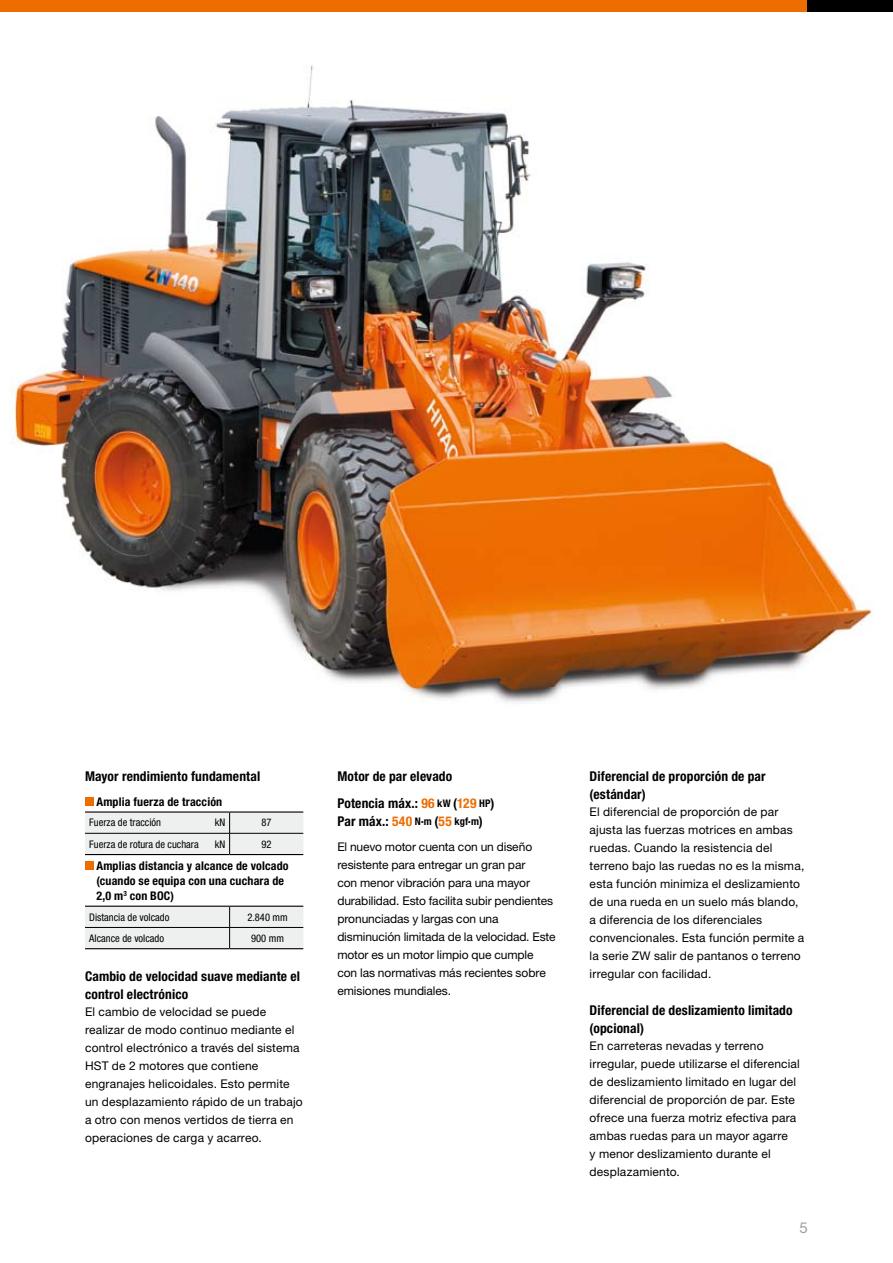
<style>
.page{position:relative;width:893px;height:1263px;background:#fff}
.page>*{position:absolute;margin:0;border:0;box-sizing:border-box;transform-origin:0 0}
.t1{font:15px "Helvetica Neue";color:#9f9fa0}
.t2{font:700 condensed 13.5px/18px "Helvetica Neue";letter-spacing:.01em;color:#000}
.t3{font:12px/18px "Helvetica Neue";letter-spacing:.01em;color:#000}
.t4{font:700 condensed 12px/15px "Helvetica Neue";letter-spacing:.015em;color:#000}
.t5{font:condensed 10.5px "Helvetica Neue";color:#000}
.s1{color:#ed6d00}
.s2{font-size:10.5px}
</style>
<div class="page">
<img style="left:10px;top:65px;width:863px;height:639px">
<div style="left:0;top:0;width:893px;height:11px;background:#ed6d00"></div>
<div style="left:808px;top:0;width:85px;height:11px;background:#000"></div>
<div style="left:85px;top:797px;width:9px;height:8px;background:#ed6d00"></div>
<hr style="left:85px;top:854px;width:145px;height:1px;background:#000">
<hr style="left:230px;top:854px;width:73px;height:1px;background:#000">
<svg style="left:85px;top:812px;width:218px;height:42px;background:#e3e4e4"></svg>
<hr style="left:85px;top:811px;width:145px;height:1px;background:#000">
<hr style="left:230px;top:811px;width:73px;height:1px;background:#000">
<div style="left:85px;top:861px;width:9px;height:9px;background:#ed6d00"></div>
<svg style="left:85px;top:907px;width:218px;height:42px;background:#e1e2e2"></svg>
<hr style="left:85px;top:906px;width:145px;height:1px;background:#000">
<hr style="left:230px;top:906px;width:73px;height:1px;background:#000">
<p class="t2" style="left:85px;top:767px;width:177px">Mayor rendimiento fundamental</p>
<p class="t2" style="left:590px;top:767px;width:177px">Diferencial de proporción de par (estándar)</p>
<p class="t3" style="left:590px;top:802px;width:216px">El diferencial de proporción de par ajusta las fuerzas motrices en ambas ruedas. Cuando la resistencia del terreno bajo las ruedas no es la misma, esta función minimiza el deslizamiento de una rueda en un suelo más blando, a diferencia de los diferenciales convencionales. Esta función permite a la serie ZW salir de pantanos o terreno irregular con facilidad.</p>
<p class="t2" style="left:590px;top:1001px;width:204px">Diferencial de deslizamiento limitado (opcional)</p>
<p class="t3" style="left:590px;top:1036px;width:212px">En carreteras nevadas y terreno irregular, puede utilizarse el diferencial de deslizamiento limitado en lugar del diferencial de proporción de par. Este ofrece una fuerza motriz efectiva para ambas ruedas para un mayor agarre<br>y menor deslizamiento durante el desplazamiento.</p>
<p class="t2" style="left:337px;top:763px;width:159px;line-height:26.5px">Motor de par elevado<br>Potencia máx.: <span class="s1">96</span> <span class="s2">kW</span> (<span class="s1">129</span> <span class="s2">HP</span>)</p>
<p class="t2" style="left:337px;top:812px;width:147px">Par máx.: <span class="s1">540</span> <span class="s2">N∙m</span> (<span class="s1">55</span> <span class="s2">kgf∙m</span>)</p>
<p class="t3" style="left:337px;top:837px;width:220px">El nuevo motor cuenta con un diseño resistente para entregar un gran par<br>con menor vibración para una mayor durabilidad. Esto facilita subir pendientes pronunciadas y largas con una disminución limitada de la velocidad. Este motor es un motor limpio que cumple con las normativas más recientes sobre emisiones mundiales.</p>
<p class="t4" style="left:96px;top:793px;width:127px">Amplia fuerza de tracción</p>
<p class="t5" style="left:89px;top:817px;width:73px">Fuerza de tracción</p>
<p class="t5" style="left:215px;top:817px;width:12px">kN</p>
<p class="t5" style="left:261px;top:817px;width:12px">87</p>
<p class="t5" style="left:89px;top:838px;width:111px">Fuerza de rotura de cuchara</p>
<p class="t5" style="left:215px;top:838px;width:12px">kN</p>
<p class="t5" style="left:261px;top:838px;width:12px">92</p>
<p class="t4" style="left:96px;top:858px;width:194px">Amplias distancia y alcance de volcado (cuando se equipa con una cuchara de<br>2,0 m<sup>3</sup> con BOC)</p>
<p class="t5" style="left:89px;top:911px;width:82px">Distancia de volcado</p>
<p class="t5" style="left:247px;top:911px;width:42px">2.840 mm</p>
<p class="t5" style="left:89px;top:932px;width:76px">Alcance de volcado</p>
<p class="t5" style="left:251px;top:932px;width:34px">900 mm</p>
<p class="t2" style="left:85px;top:967px;width:217px">Cambio de velocidad suave mediante el control electrónico</p>
<p class="t3" style="left:85px;top:1002px;width:219px">El cambio de velocidad se puede realizar de modo continuo mediante el control electrónico a través del sistema HST de 2 motores que contiene engranajes helicoidales. Esto permite un desplazamiento rápido de un trabajo a otro con menos vertidos de tierra en operaciones de carga y acarreo.</p>
<p class="t1" style="left:800px;top:1219px;width:10px">5</p>
</div>
